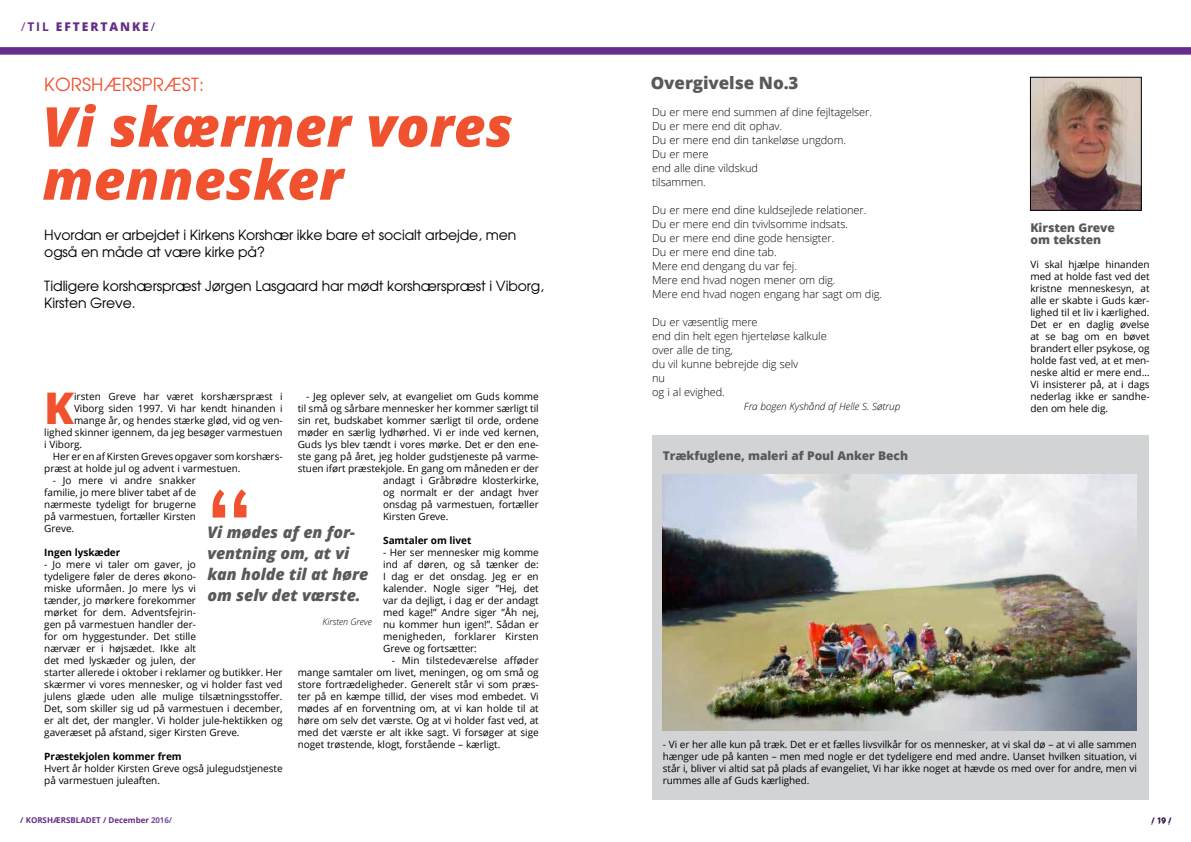
<style>
.page{position:relative;width:1191px;height:842px;background:#fff}
.page>*{position:absolute;margin:0;border:0;box-sizing:border-box;transform-origin:0 0}
.t1{font:114px "Tw Cen";color:#f0512f}
.t2{font:italic 800 55px/53px "Open Sans";color:#f0512f}
.t3{font:800 43.6px "Open Sans";color:#f0512f}
.t4{font:18px "Avant Garde";letter-spacing:.01em;color:#f0512f}
.t5{font:800 17px "Open Sans";letter-spacing:-.005em;color:#58595b}
.t6{font:italic 800 16px/21px "Open Sans";letter-spacing:-.005em;color:#58595b}
.t7{font:14px/17px "Avant Garde";letter-spacing:-.01em;color:#000}
.t8{font:800 12px/12px "Open Sans";letter-spacing:-.005em;color:#58595b}
.t9{font:800 12px "Open Sans";letter-spacing:.16em;color:#652d89}
.t10{font:300 11px/14px "Open Sans";letter-spacing:-.005em;color:#000}
.t11{font:10px/12px "Open Sans";letter-spacing:-.005em;color:#000;text-align:justify}
.t12{font:700 10px "Open Sans";letter-spacing:-.005em;color:#000}
.t13{font:italic 300 10px "Open Sans";letter-spacing:-.005em;color:#000}
.t14{font:italic 300 9px "Open Sans";letter-spacing:-.005em;color:#000}
.t15{font:700 8px "Open Sans";color:#652d89}
.t16{font:8px "Avant Garde";color:#000}
.s1{font-weight:400}
.s2{font-weight:700}
.s3{color:#7c4d9b}
</style>
<div class="page">
<div style="left:0;top:48px;width:1191px;height:7px;background:#9a76b1"></div>
<div style="left:0;top:47px;width:1191px;height:7px;background:#652d89"></div>
<div style="left:652px;top:435px;width:496px;height:364px;background:#d1d3d4"></div>
<img style="left:663px;top:475px;width:474px;height:255px">
<img style="left:1032px;top:79px;width:107px;height:129px">
<div style="left:1030px;top:77px;width:111px;height:133px;border:1px solid #000"></div>
<p class="t9" style="left:21px;top:17px;width:135px"><span class="s1">/</span><span class="s2">ti l</span> eftertanke<span class="s1">/</span></p>
<h3 class="t4" style="left:44px;top:73px;width:161px">Korshærspræst:</h3>
<h2 class="t2" style="left:43px;top:98px;width:472px">Vi skærmer vores mennesker</h2>
<h3 class="t7" style="left:44px;top:226px;width:473px">Hvordan er arbejdet i Kirkens Korshær ikke bare et socialt arbejde, men også en måde at være kirke på?</h3>
<h3 class="t7" style="left:44px;top:277px;width:501px">Tidligere korshærspræst Jørgen Lasgaard har mødt korshærspræst i Viborg,<br>Kirsten Greve.</h3>
<h3 class="t3" style="left:44px;top:375px;width:31px">K</h3>
<p class="t11" style="left:74px;top:390px;width:210px">irsten Greve har været korshærspræst i</p>
<p class="t11" style="left:306px;top:390px;width:234px">- Jeg oplever selv, at evangeliet om Guds komme</p>
<p class="t11" style="left:298px;top:402px;width:242px">til små og sårbare mennesker her kommer særligt til</p>
<p class="t11" style="left:298px;top:414px;width:242px">sin ret, budskabet kommer særligt til orde, ordene</p>
<p class="t11" style="left:298px;top:426px;width:242px">møder en særlig lydhørhed. Vi er inde ved kernen,</p>
<p class="t11" style="left:298px;top:438px;width:242px">Guds lys blev tændt i vores mørke. Det er den ene-</p>
<p class="t11" style="left:298px;top:450px;width:242px">ste gang på året, jeg holder gudstjeneste på varme-</p>
<p class="t11" style="left:298px;top:462px;width:242px">stuen iført præstekjole. En gang om måneden er der</p>
<p class="t11" style="left:383px;top:474px;width:157px">andagt i Gråbrødre klosterkirke,</p>
<p class="t11" style="left:383px;top:486px;width:157px">og normalt er der andagt hver</p>
<p class="t11" style="left:383px;top:498px;width:157px">onsdag på varmestuen, fortæller</p>
<p class="t11" style="left:383px;top:510px;width:67px">Kirsten Greve.</p>
<p class="t12" style="left:383px;top:533px;width:90px">Samtaler om livet</p>
<p class="t11" style="left:383px;top:546px;width:157px">- Her ser mennesker mig komme ind af døren, og så tænker de:<br>I dag er det onsdag. Jeg er en kalender. Nogle siger ”Hej, det var da dejligt, i dag er der andagt med kage!” Andre siger ”Åh nej, nu kommer hun igen!”. Sådan er menigheden, forklarer Kirsten Greve og fortsætter:</p>
<p class="t11" style="left:298px;top:654px;width:243px;text-indent:94px">- Min tilstedeværelse afføder mange samtaler om livet, meningen, og om små og store fortrædeligheder. Generelt står vi som præs&shy;ter på en kæmpe tillid, der vises mod embedet. Vi mødes af en forventning om, at vi kan holde til at høre om selv det værste. Og at vi holder fast ved, at med det værste er alt ikke sagt. Vi forsøger at sige noget trøstende, klogt, forstående – kærligt.</p>
<p class="t11" style="left:74px;top:402px;width:210px">Viborg siden 1997. Vi har kendt hinanden i</p>
<p class="t11" style="left:74px;top:414px;width:210px">mange år, og hendes stærke glød, vid og ven-</p>
<p class="t11" style="left:44px;top:426px;width:240px">lighed skinner igennem, da jeg besøger varmestuen</p>
<p class="t11" style="left:44px;top:438px;width:39px">i Viborg.</p>
<p class="t11" style="left:53px;top:450px;width:231px">Her er en af Kirsten Greves opgaver som korshærs-</p>
<p class="t11" style="left:44px;top:462px;width:198px">præst at holde jul og advent i varmestuen.</p>
<p class="t11" style="left:44px;top:474px;width:153px;text-indent:8px">- Jo mere vi andre snakker familie, jo mere bliver tabet af de nærmeste tydeligt for brugerne på varmestuen, fortæller Kirsten Greve.</p>
<p class="t12" style="left:44px;top:545px;width:78px">Ingen lyskæder</p>
<p class="t11" style="left:44px;top:558px;width:240px;text-align:left">- Jo mere vi taler om gaver, jo<br>tydeligere føler de deres økono-<br>miske uformåen. Jo mere lys vi<br>tænder, jo mørkere forekommer<br>mørket for dem. Adventsfejrin-<br>gen på varmestuen handler der-<br>for om hyggestunder. Det stille<br>nærvær er i højsædet. Ikke alt<br>det med lyskæder og julen, der<br>starter allerede i oktober i reklamer og butikker. Her skærmer vi vores mennesker, og vi holder fast ved julens glæde uden alle mulige tilsætningsstoffer.<br>Det, som skiller sig ud på varmestuen i december, er alt det, der mangler. Vi holder jule-hektikken og gaveræset på afstand, siger Kirsten Greve.</p>
<p class="t12" style="left:44px;top:749px;width:139px">Præstekjolen kommer frem</p>
<p class="t11" style="left:44px;top:762px;width:240px">Hvert år holder Kirsten Greve også julegudstjeneste på varmestuen juleaften.</p>
<h1 class="t1" style="left:207px;top:458px;width:45px">“</h1>
<h3 class="t6" style="left:207px;top:521px;width:163px">Vi mødes af en for&shy;ventning om, at vi kan holde til at høre om selv det værste.</h3>
<p class="t14" style="left:322px;top:615px;width:51px">Kirsten Greve</p>
<p class="t15" style="left:20px;top:815px;width:153px">/ KORSHÆRSBLADET / December <span class="s3">2016/</span></p>
<h3 class="t5" style="left:651px;top:70px;width:149px">Overgivelse No.3</h3>
<p class="t10" style="left:652px;top:104px;width:221px">Du er mere end summen af dine fejltagelser.<br>Du er mere end dit ophav.<br>Du er mere end din tankeløse ungdom.<br>Du er mere<br>end alle dine vildskud<br>tilsammen.</p>
<p class="t10" style="left:652px;top:202px;width:231px">Du er mere end dine kuldsejlede relationer.<br>Du er mere end din tvivlsomme indsats.<br>Du er mere end dine gode hensigter.<br>Du er mere end dine tab.<br>Mere end dengang du var fej.<br>Mere end hvad nogen mener om dig.<br>Mere end hvad nogen engang har sagt om dig.</p>
<p class="t10" style="left:652px;top:314px;width:176px">Du er væsentlig mere<br>end din helt egen hjerteløse kalkule over alle de ting,<br>du vil kunne bebrejde dig selv<br>nu<br>og i al evighed.</p>
<p class="t13" style="left:744px;top:399px;width:158px">Fra bogen Kyshånd af Helle S. Søtrup</p>
<p class="t8" style="left:663px;top:449px;width:247px">Trækfuglene, maleri af Poul Anker Bech</p>
<p class="t8" style="left:1030px;top:221px;width:86px">Kirsten Greve om teksten</p>
<p class="t11" style="left:1030px;top:258px;width:121px">Vi skal hjælpe hinanden med at holde fast ved det kristne menneskesyn, at alle er skabte i Guds kær&shy;lighed til et liv i kærlighed.<br>Det er en daglig øvelse at se bag om en bøvet brandert eller psykose, og holde fast ved, at et men&shy;neske altid er mere end… Vi insisterer på, at i dags nederlag ikke er sandhe&shy;den om hele dig.</p>
<p class="t11" style="left:663px;top:738px;width:475px">- Vi er her alle kun på træk. Det er et fælles livsvilkår for os mennesker, at vi skal dø – at vi alle sammen hænger ude på kanten – men med nogle er det tydeligere end med andre. Uanset hvilken situation, vi står i, bliver vi altid sat på plads af evangeliet, Vi har ikke noget at hævde os med over for andre, men vi rummes alle af Guds kærlighed.</p>
<p class="t16" style="left:1151px;top:816px;width:22px">/ 19 /</p>
</div>
